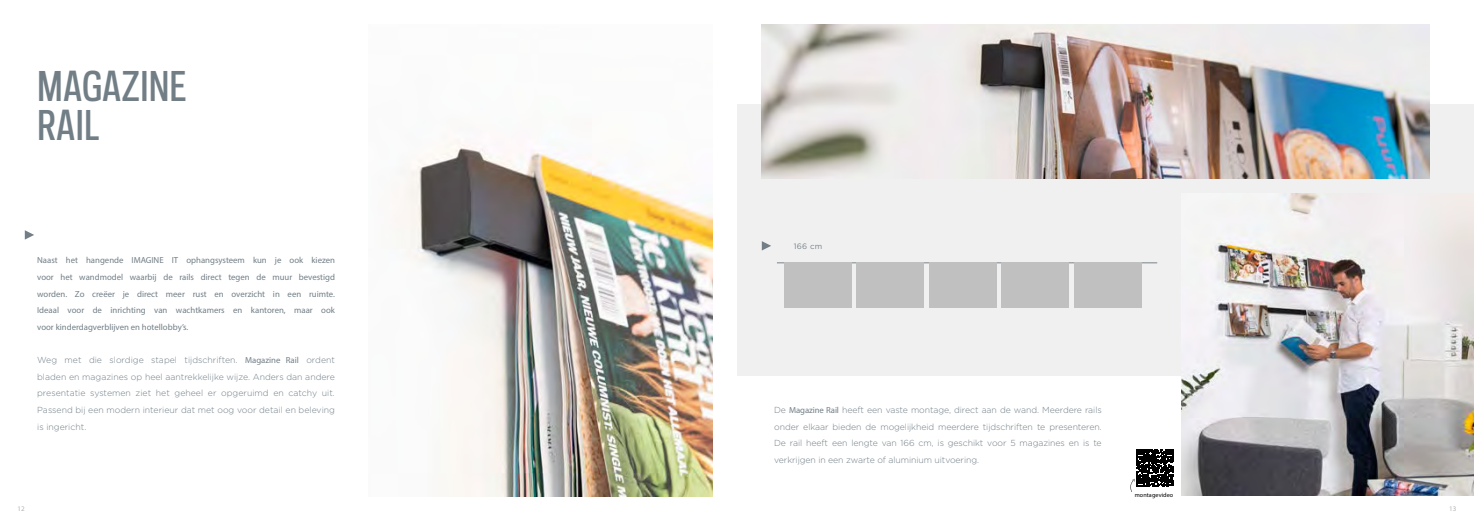
<style>
.page{position:relative;width:1474px;height:521px;background:#fff}
.page>*{position:absolute;margin:0;border:0;box-sizing:border-box;transform-origin:0 0}
.t1{font:500 38.5px/38.5px "Galaxie Polaris Condensed";color:#717e86}
.t2{font:300 8.75px/16.6px "Gotham";letter-spacing:-.01em;color:#717e86;text-align:justify}
.t3{font:8.75px/16.6px "Myriad Pro";color:#717e86;text-align:justify}
.t4{font:7.88px "Gotham";color:#717e86}
.t5{font:7px "Myriad Pro";color:#b3b2b2}
.t6{font:6.12px "Myriad Pro";letter-spacing:.015em;color:#000}
.s1{font-family:"Myriad Pro";font-weight:400}
</style>
<div class="page">
<img style="left:397px;top:140px;width:315px;height:356px">
<svg style="left:737px;top:104px;width:736px;height:272px;fill:#f0f0f0"></svg>
<img style="left:1181px;top:193px;width:292px;height:302px">
<svg style="left:25px;top:230px;width:9px;height:10px"></svg>
<svg style="left:1130px;top:449px;width:43px;height:43px"></svg>
<img style="left:761px;top:25px;width:668px;height:154px">
<svg style="left:761px;top:241px;width:10px;height:9px"></svg>
<h1 class="t1" style="left:37px;top:67px;width:151px">MAGAZINE<br>RAIL</h1>
<p class="t3" style="left:37px;top:252px;width:299px">Naast het hangende IMAGINE IT ophangsysteem kun je ook kiezen voor het wandmodel waarbij de rails direct tegen de muur bevestigd worden. Zo creëer je direct meer rust en overzicht in een ruimte.<br>Ideaal voor de inrichting van wachtkamers en kantoren, maar ook voor kinderdagverblijven en hotellobby’s.</p>
<p class="t2" style="left:37px;top:352px;width:299px">Weg met die slordige stapel tijdschriften. <span class="s1">Magazine Rail</span> ordent bladen en magazines op heel aantrekkelijke wijze. Anders dan andere presentatie systemen ziet het geheel er opgeruimd en catchy uit.<br>Passend bij een modern interieur dat met oog voor detail en beleving is ingericht.</p>
<p class="t4" style="left:794px;top:241px;width:30px">166 cm</p>
<p class="t2" style="left:774px;top:401px;width:329px">De <span class="s1">Magazine Rail</span> heeft een vaste montage, direct aan de wand. Meerdere rails onder elkaar bieden de mogelijkheid meerdere tijdschriften te presenteren.<br>De rail heeft een lengte van 166 cm, is geschikt voor 5 magazines en is te verkrijgen in een zwarte of aluminium uitvoering.</p>
<p class="t6" style="left:1134px;top:491px;width:40px">montagevideo</p>
<p class="t5" style="left:18px;top:504px;width:9px">12</p>
<p class="t5" style="left:1449px;top:504px;width:9px">13</p>
</div>
